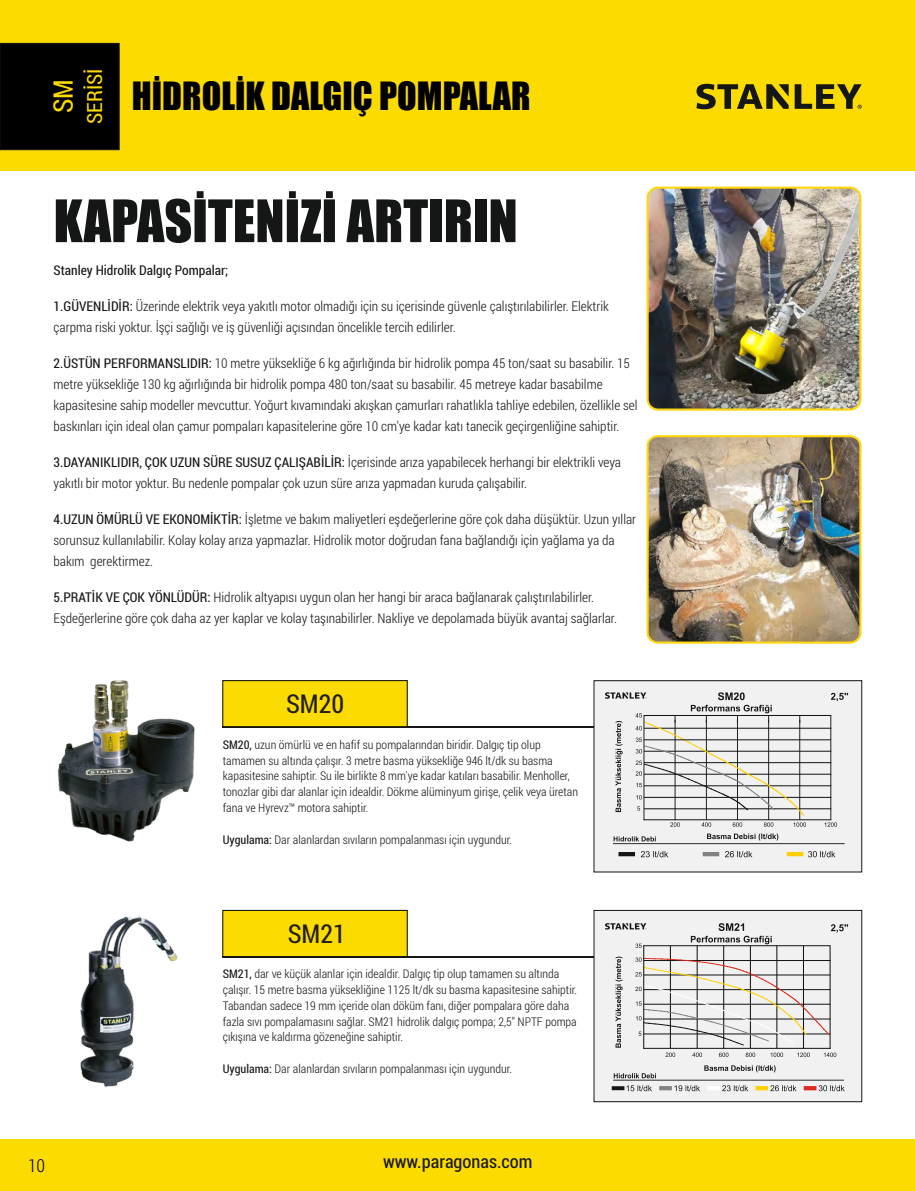
<style>
.page{position:relative;width:915px;height:1191px;background:#fff}
.page>*{position:absolute;margin:0;border:0;box-sizing:border-box;transform-origin:0 0}
.t1{font:54px "Impact";color:#151616}
.t2{font:36px "Impact";color:#000}
.t3{font:27px "Roboto Condensed";color:#fcdb01}
.t4{font:25.95px "Roboto Condensed";color:#211d1e}
.t5{font:21px "Roboto Condensed";color:#fcdb01}
.t6{font:18.45px "Roboto Condensed";color:#151616}
.t7{font:300 18px "Roboto Condensed";color:#000}
.t8{font:300 13.5px/21px "Roboto Condensed";color:#151616}
.t9{font:13.5px "Roboto Condensed";color:#151616}
.t10{font:300 12px/15.9px "Roboto Condensed";color:#151616}
.s1{font-weight:400}
</style>
<div class="page">
<hr style="left:223px;top:956px;width:371px;height:1px;background:#151616">
<hr style="left:223px;top:726px;width:370px;height:1px;background:#151616">
<div style="left:0;top:0;width:914px;height:170px;background:#fcdb01"></div>
<div style="left:0;top:43px;width:119px;height:107px;background:#000;border:1px solid #151616"></div>
<div style="left:0;top:1140px;width:914px;height:51px;background:#fcdb01"></div>
<div style="left:222px;top:680px;width:185px;height:47px;background:#fcdb01;border:1px solid #151616"></div>
<img style="left:58px;top:680px;width:136px;height:162px">
<div style="left:222px;top:910px;width:185px;height:47px;background:#fcdb01;border:1px solid #151616"></div>
<img style="left:80px;top:916px;width:98px;height:171px">
<img style="left:647px;top:436px;width:213px;height:206px;border-radius:10px">
<div style="left:646px;top:435px;width:215px;height:208px;border:2px solid #ffd50f;border-radius:10px"></div>
<img style="left:647px;top:188px;width:213px;height:221px;border-radius:10px">
<div style="left:646px;top:187px;width:215px;height:223px;border:2px solid #ffd50f;border-radius:10px"></div>
<div style="left:595px;top:682px;width:264px;height:188px;background:#f1f1f1"></div>
<hr style="left:644px;top:797px;width:186px;height:1px;background:#151616">
<hr style="left:644px;top:808px;width:186px;height:1px;background:#151616">
<hr style="left:644px;top:785px;width:186px;height:1px;background:#151616">
<hr style="left:644px;top:774px;width:186px;height:1px;background:#151616">
<hr style="left:644px;top:762px;width:186px;height:1px;background:#151616">
<hr style="left:644px;top:728px;width:186px;height:1px;background:#151616">
<hr style="left:674px;top:716px;width:1px;height:103px;background:#151616">
<hr style="left:705px;top:716px;width:1px;height:103px;background:#151616">
<hr style="left:736px;top:716px;width:1px;height:103px;background:#151616">
<hr style="left:768px;top:716px;width:1px;height:103px;background:#151616">
<hr style="left:799px;top:716px;width:1px;height:103px;background:#151616">
<hr style="left:644px;top:751px;width:186px;height:1px;background:#151616">
<hr style="left:643px;top:819px;width:187px;height:1px;background:#151616">
<svg style="left:706px;top:833px;width:72px;height:7px"></svg>
<svg style="left:670px;top:822px;width:9px;height:5px"></svg>
<svg style="left:701px;top:822px;width:10px;height:5px"></svg>
<svg style="left:732px;top:822px;width:10px;height:5px"></svg>
<svg style="left:763px;top:822px;width:10px;height:5px"></svg>
<svg style="left:793px;top:822px;width:12px;height:5px"></svg>
<hr style="left:643px;top:715px;width:1px;height:104px;background:#151616">
<hr style="left:644px;top:739px;width:186px;height:1px;background:#151616">
<hr style="left:644px;top:715px;width:186px;height:1px;background:#151616">
<hr style="left:830px;top:715px;width:1px;height:104px;background:#151616">
<hr style="left:620px;top:852px;width:13px;height:4px;background:#151616">
<svg style="left:640px;top:851px;width:28px;height:6px"></svg>
<hr style="left:704px;top:852px;width:13px;height:4px;background:#818281">
<svg style="left:724px;top:851px;width:28px;height:6px"></svg>
<hr style="left:788px;top:852px;width:13px;height:4px;background:#fed000">
<svg style="left:807px;top:851px;width:28px;height:6px"></svg>
<hr style="left:613px;top:843px;width:230px;height:1px;background:#151616">
<svg style="left:613px;top:836px;width:42px;height:5px"></svg>
<svg style="left:830px;top:693px;width:17px;height:8px"></svg>
<svg style="left:824px;top:822px;width:12px;height:5px"></svg>
<svg style="left:605px;top:692px;width:199px;height:124px"></svg>
<div style="left:595px;top:912px;width:264px;height:188px;background:#f1f1f1"></div>
<div style="left:593px;top:910px;width:268px;height:192px;border:1px solid #151616"></div>
<hr style="left:669px;top:946px;width:1px;height:102px;background:#151616">
<hr style="left:696px;top:945px;width:1px;height:103px;background:#151616">
<hr style="left:723px;top:945px;width:1px;height:103px;background:#151616">
<hr style="left:749px;top:946px;width:1px;height:101px;background:#151616">
<hr style="left:776px;top:946px;width:1px;height:101px;background:#151616">
<hr style="left:802px;top:946px;width:1px;height:102px;background:#151616">
<hr style="left:829px;top:945px;width:1px;height:103px;background:#151616">
<hr style="left:643px;top:1048px;width:186px;height:1px;background:#151616">
<svg style="left:615px;top:956px;width:7px;height:91px"></svg>
<svg style="left:635px;top:943px;width:6px;height:5px"></svg>
<svg style="left:635px;top:957px;width:194px;height:89px"></svg>
<svg style="left:665px;top:1052px;width:10px;height:5px"></svg>
<svg style="left:692px;top:1052px;width:9px;height:5px"></svg>
<svg style="left:718px;top:1052px;width:10px;height:5px"></svg>
<svg style="left:745px;top:1052px;width:10px;height:5px"></svg>
<svg style="left:770px;top:1052px;width:12px;height:5px"></svg>
<svg style="left:797px;top:1052px;width:12px;height:5px"></svg>
<svg style="left:823px;top:1052px;width:13px;height:5px"></svg>
<hr style="left:643px;top:945px;width:186px;height:1px;background:#151616">
<hr style="left:643px;top:946px;width:1px;height:102px;background:#151616">
<svg style="left:704px;top:1065px;width:71px;height:7px"></svg>
<svg style="left:661px;top:1085px;width:38px;height:6px"></svg>
<svg style="left:709px;top:1085px;width:39px;height:6px"></svg>
<svg style="left:757px;top:1085px;width:39px;height:6px"></svg>
<svg style="left:613px;top:1085px;width:38px;height:6px"></svg>
<svg style="left:805px;top:1085px;width:39px;height:6px"></svg>
<hr style="left:613px;top:1079px;width:230px;height:1px;background:#151616">
<svg style="left:613px;top:1073px;width:42px;height:5px"></svg>
<svg style="left:690px;top:923px;width:81px;height:21px"></svg>
<svg style="left:830px;top:924px;width:17px;height:8px"></svg>
<svg style="left:605px;top:923px;width:41px;height:6px"></svg>
<svg style="left:696px;top:84px;width:165px;height:25px"></svg>
<h3 class="t5" style="left:80px;top:124px;width:57px;rotate:-90deg">SERİSİ</h3>
<h3 class="t3" style="left:45px;top:113px;width:35px;rotate:-90deg">SM</h3>
<h2 class="t2" style="left:132px;top:82px;width:400px">HİDROLİK DALGIÇ POMPALAR</h2>
<h1 class="t1" style="left:54px;top:199px;width:465px">KAPASİTENİZİ ARTIRIN</h1>
<p class="t9" style="left:54px;top:261px;width:176px">Stanley Hidrolik Dalgıç Pompalar;</p>
<p class="t8" style="left:54px;top:295px;width:556px"><span class="s1">1.GÜVENLİDİR:</span> Üzerinde elektrik veya yakıtlı motor olmadığı için su içerisinde güvenle çalıştırılabilirler. Elektrik çarpma riski yoktur. İşçi sağlığı ve iş güvenliği açısından öncelikle tercih edilirler.</p>
<p class="t8" style="left:54px;top:352px;width:585px"><span class="s1">2.ÜSTÜN PERFORMANSLIDIR:</span> 10 metre yüksekliğe 6 kg ağırlığında bir hidrolik pompa 45 ton/saat su basabilir. 15 metre yüksekliğe 130 kg ağırlığında bir hidrolik pompa 480 ton/saat su basabilir. 45 metreye kadar basabilme kapasitesine sahip modeller mevcuttur. Yoğurt kıvamındaki akışkan çamurları rahatlıkla tahliye edebilen, özellikle sel baskınları için ideal olan çamur pompaları kapasitelerine göre 10 cm'ye kadar katı tanecik geçirgenliğine sahiptir.</p>
<p class="t8" style="left:54px;top:451px;width:569px"><span class="s1">3.DAYANIKLIDIR, ÇOK UZUN SÜRE SUSUZ ÇALIŞABİLİR:</span> İçerisinde arıza yapabilecek herhangi bir elektrikli veya yakıtlı bir motor yoktur. Bu nedenle pompalar çok uzun süre arıza yapmadan kuruda çalışabilir.</p>
<p class="t8" style="left:54px;top:508px;width:584px"><span class="s1">4.UZUN ÖMÜRLÜ VE EKONOMİKTİR:</span> İşletme ve bakım maliyetleri eşdeğerlerine göre çok daha düşüktür. Uzun yıllar sorunsuz kullanılabilir. Kolay kolay arıza yapmazlar. Hidrolik motor doğrudan fana bağlandığı için yağlama ya da bakım gerektirmez.</p>
<p class="t8" style="left:54px;top:586px;width:564px"><span class="s1">5.PRATİK VE ÇOK YÖNLÜDÜR:</span> Hidrolik altyapısı uygun olan her hangi bir araca bağlanarak çalıştırılabilirler.<br>Eşdeğerlerine göre çok daha az yer kaplar ve kolay taşınabilirler. Nakliye ve depolamada büyük avantaj sağlarlar.</p>
<h3 class="t4" style="left:286px;top:685px;width:60px">SM20</h3>
<p class="t10" style="left:223px;top:736px;width:357px"><span class="s1">SM20,</span> uzun ömürlü ve en hafif su pompalarından biridir. Dalgıç tip olup tamamen su altında çalışır. 3 metre basma yüksekliğe 946 lt/dk su basma kapasitesine sahiptir. Su ile birlikte 8 mm'ye kadar katıları basabilir. Menholler, tonozlar gibi dar alanlar için idealdir. Dökme alüminyum girişe, çelik veya üretan fana ve Hyrevz™ motora sahiptir.</p>
<p class="t10" style="left:223px;top:831px;width:291px"><span class="s1">Uygulama:</span> Dar alanlardan sıvıların pompalanması için uygundur.</p>
<h3 class="t4" style="left:288px;top:915px;width:60px">SM21</h3>
<p class="t10" style="left:223px;top:965px;width:356px"><span class="s1">SM21,</span> dar ve küçük alanlar için idealdir. Dalgıç tip olup tamamen su altında çalışır. 15 metre basma yüksekliğine 1125 lt/dk su basma kapasitesine sahiptir.<br>Tabandan sadece 19 mm içeride olan döküm fanı, diğer pompalara göre daha fazla sıvı pompalamasını sağlar. SM21 hidrolik dalgıç pompa; 2,5" NPTF pompa çıkışına ve kaldırma gözeneğine sahiptir.</p>
<p class="t10" style="left:223px;top:1060px;width:291px"><span class="s1">Uygulama:</span> Dar alanlardan sıvıların pompalanması için uygundur.</p>
<h3 class="t7" style="left:28px;top:1153px;width:19px">10</h3>
<h3 class="t6" style="left:383px;top:1149px;width:151px">www.paragonas.com</h3>
</div>
